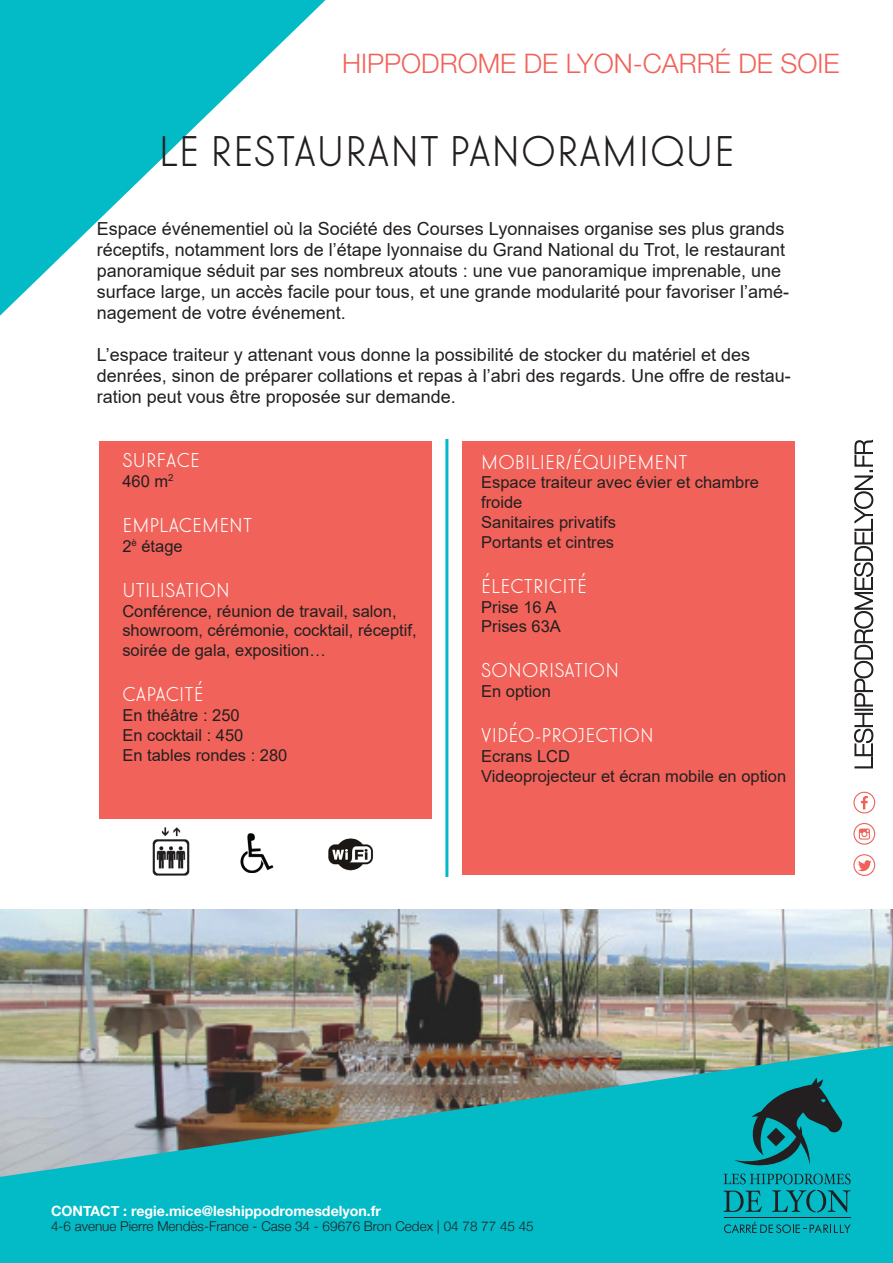
<style>
.page{position:relative;width:893px;height:1263px;background:#fff}
.page>*{position:absolute;margin:0;border:0;box-sizing:border-box;transform-origin:0 0}
.t1{font:45px "Elegant Lux Pro Mager";letter-spacing:.01em;color:#231f20}
.t2{font:300 27px "Helvetica Neue LT Std";color:#f1635a}
.t3{font:21px "Elegant Lux Pro Mager";letter-spacing:.01em;color:#fff}
.t4{font:18px/21px "Arial";color:#231f20}
.t5{font:16.5px/19.8px "Arial";color:#231f20}
.t6{font:700 14.25px "Helvetica Neue";color:#fff}
.t7{font:300 13.5px "Helvetica Neue";color:#231f20}
</style>
<div class="page">
<img style="left:0;top:910px;width:893px;height:135px">
<svg style="left:0;top:1045px;width:893px;height:218px;background:#33aab0"></svg>
<hr style="left:724px;top:1217px;width:127px;height:1px;background:#231f20">
<svg style="left:724px;top:1190px;width:38px;height:22px"></svg>
<svg style="left:772px;top:1190px;width:78px;height:22px;background:#0b919b"></svg>
<svg style="left:724px;top:1222px;width:126px;height:11px"></svg>
<svg style="left:723px;top:1077px;width:128px;height:107px;background:#0b9099"></svg>
<svg style="left:0;top:0;width:326px;height:316px"></svg>
<svg style="left:853px;top:792px;width:22px;height:21px"></svg>
<svg style="left:853px;top:854px;width:22px;height:22px"></svg>
<svg style="left:853px;top:823px;width:22px;height:22px"></svg>
<svg style="left:854px;top:440px;width:19px;height:328px"></svg>
<div style="left:462px;top:441px;width:332px;height:433px;background:#f1635a"></div>
<div style="left:99px;top:441px;width:332px;height:378px;background:#f1635a"></div>
<hr style="left:445px;top:439px;width:3px;height:438px;background:#03bac7">
<img style="left:328px;top:838px;width:46px;height:33px">
<img style="left:240px;top:833px;width:34px;height:40px">
<img style="left:152px;top:827px;width:38px;height:49px">
<h2 class="t2" style="left:342px;top:47px;width:470px">HIPPODROME DE LYON-CARRÉ DE SOIE</h2>
<h1 class="t1" style="left:158px;top:123px;width:578px">LE RESTAURANT PANORAMIQUE</h1>
<p class="t4" style="left:97px;top:218px;width:694px">Espace événementiel où la Société des Courses Lyonnaises organise ses plus grands réceptifs, notamment lors de l’étape lyonnaise du Grand National du Trot, le restaurant panoramique séduit par ses nombreux atouts : une vue panoramique imprenable, une surface large, un accès facile pour tous, et une grande modularité pour favoriser l’amé&shy;nagement de votre événement.</p>
<p class="t4" style="left:97px;top:344px;width:696px">L’espace traiteur y attenant vous donne la possibilité de stocker du matériel et des denrées, sinon de préparer collations et repas à l’abri des regards. Une offre de restau&shy;ration peut vous être proposée sur demande.</p>
<p class="t3" style="left:122px;top:447px;width:79px">SURFACE</p>
<p class="t5" style="left:122px;top:471px;width:53px">460 m<sup>2</sup></p>
<p class="t3" style="left:122px;top:512px;width:131px">EMPLACEMENT</p>
<p class="t5" style="left:122px;top:536px;width:62px">2<sup>è</sup> étage</p>
<p class="t3" style="left:122px;top:577px;width:109px">UTILISATION</p>
<p class="t5" style="left:122px;top:601px;width:296px">Conférence, réunion de travail, salon, showroom, cérémonie, cocktail, réceptif, soirée de gala, exposition…</p>
<p class="t3" style="left:122px;top:681px;width:83px">CAPACITÉ</p>
<p class="t5" style="left:122px;top:705px;width:167px">En théâtre : 250<br>En cocktail : 450<br>En tables rondes : 280</p>
<p class="t3" style="left:481px;top:449px;width:208px">MOBILIER/ÉQUIPEMENT</p>
<p class="t5" style="left:481px;top:472px;width:279px">Espace traiteur avec évier et chambre froide<br>Sanitaires privatifs<br>Portants et cintres</p>
<p class="t3" style="left:481px;top:573px;width:107px">É LECTRICITÉ</p>
<p class="t5" style="left:481px;top:597px;width:81px">Prise 16 A<br>Prises 63A</p>
<p class="t3" style="left:481px;top:657px;width:139px">SONORISATION</p>
<p class="t5" style="left:481px;top:681px;width:71px">En option</p>
<p class="t3" style="left:481px;top:722px;width:174px">VIDÉO-PROJECTION</p>
<p class="t5" style="left:481px;top:746px;width:307px">Ecrans LCD<br>Videoprojecteur et écran mobile en option</p>
<p class="t6" style="left:51px;top:1202px;width:332px">CONTACT : regie.mice@leshippodromesdelyon.fr</p>
<p class="t7" style="left:51px;top:1218px;width:484px">4-6 avenue Pierre Mendès-France - Case 34 - 69676 Bron Cedex | 04 78 77 45 45</p>
</div>
